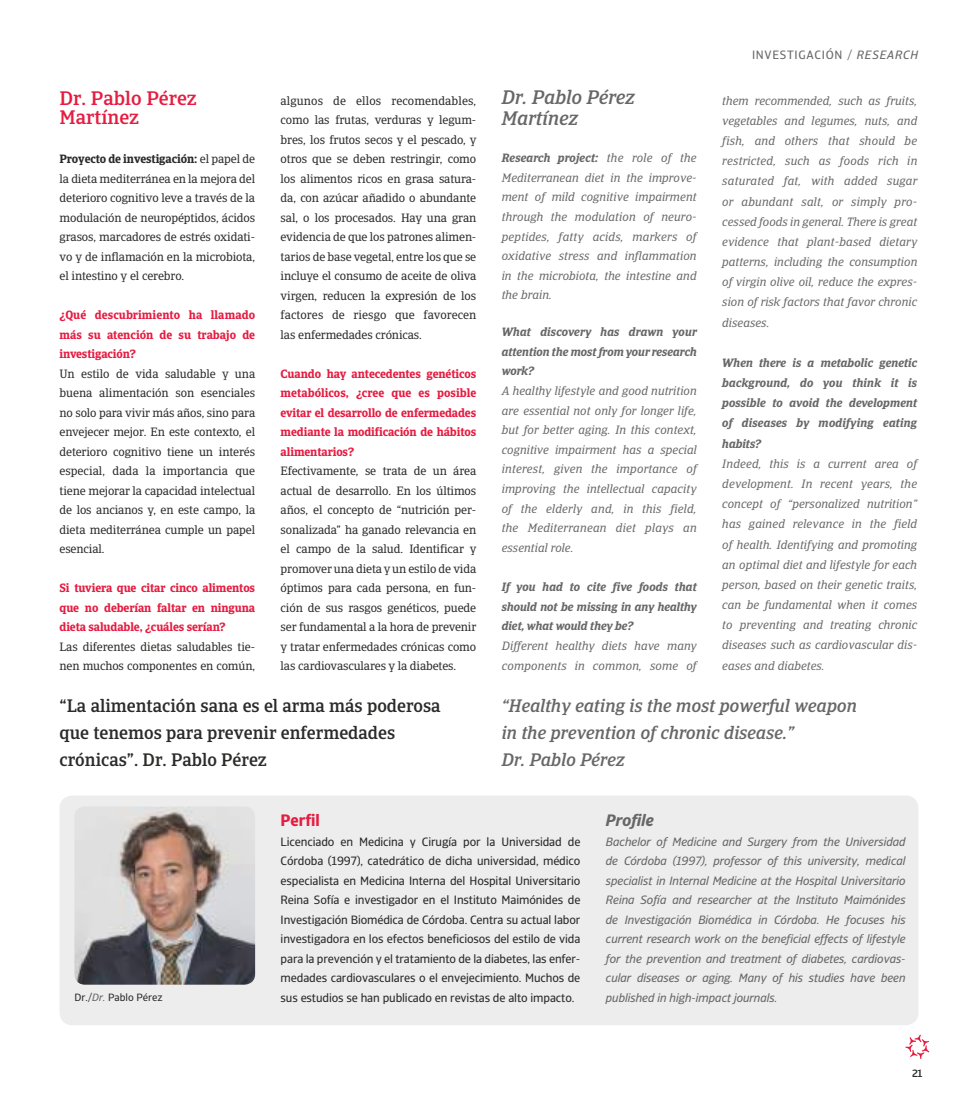
<style>
.page{position:relative;width:978px;height:1106px;background:#fff}
.page>*{position:absolute;margin:0;border:0;box-sizing:border-box;transform-origin:0 0}
.t1{font:500 19.5px/19.5px "Catalana";color:#e51d42}
.t2{font:italic 500 19.5px/21.1px "Catalana";color:#686767}
.t3{font:500 18px/27px "Catalana";color:#2b2b2a}
.t4{font:italic 500 18px/27px "Catalana";color:#686767}
.t5{font:italic 700 16.5px "Catalana Sans";color:#686767}
.t6{font:700 16.5px "Catalana Sans";color:#e51d42}
.t7{font:12px/19.5px "Catalana";letter-spacing:-.01em;color:#2b2b2a;text-align:justify}
.t8{font:italic 12px/20.1px "Catalana";letter-spacing:-.01em;color:#686767;text-align:justify}
.t9{font:12px/19.5px "Catalana Sans";letter-spacing:-.01em;color:#2b2b2a;text-align:justify}
.t10{font:italic 12px/19.5px "Catalana Sans";letter-spacing:-.01em;color:#686767;text-align:justify}
.t11{font:700 12px/19.5px "Catalana";letter-spacing:-.01em;color:#e51d42;text-align:justify}
.t12{font:italic 700 12px/19.6px "Catalana";letter-spacing:-.01em;color:#686767;text-align:justify}
.t13{font:12px "Catalana Sans";letter-spacing:.06em;color:#686767}
.t14{font:10.5px "Catalana Sans";color:#2b2b2a}
.t15{font:500 10.5px "Catalana Sans";color:#2b2b2a}
.s1{font-weight:700}
.s2{font-style:italic}
.s3{font-style:italic;color:#686767}
</style>
<div class="page">
<svg style="left:905px;top:1034px;width:24px;height:24px"></svg>
<div style="left:60px;top:795px;width:858px;height:230px;background:#ededed;border-radius:13px"></div>
<img style="left:74px;top:806px;width:181px;height:178px">
<h1 class="t1" style="left:60px;top:88px;width:139px">Dr. Pablo Pérez<br>Martínez</h1>
<p class="t7" style="left:60px;top:149px;width:197px"><span class="s1">Proyecto de investigación:</span> el papel de la dieta mediterránea en la mejora del deterioro cognitivo leve a través de la modulación de neuropéptidos, ácidos grasos, marcadores de estrés oxidati&shy;vo y de inflamación en la microbiota, el intestino y el cerebro.</p>
<p class="t11" style="left:60px;top:305px;width:197px">¿Qué descubrimiento ha llamado más su atención de su trabajo de investigación?</p>
<p class="t7" style="left:60px;top:364px;width:197px">Un estilo de vida saludable y una buena alimentación son esenciales no solo para vivir más años, sino para envejecer mejor. En este contexto, el deterioro cognitivo tiene un interés especial, dada la importancia que tiene mejorar la capacidad intelectual de los ancianos y, en este campo, la dieta mediterránea cumple un papel esencial.</p>
<p class="t11" style="left:60px;top:578px;width:197px">Si tuviera que citar cinco alimentos que no deberían faltar en ninguna dieta saludable, ¿cuáles serían?</p>
<p class="t7" style="left:60px;top:637px;width:197px">Las diferentes dietas saludables tie&shy;nen muchos componentes en común,</p>
<p class="t7" style="left:281px;top:91px;width:197px">algunos de ellos recomendables, como las frutas, verduras y legum&shy;bres, los frutos secos y el pescado, y otros que se deben restringir, como los alimentos ricos en grasa satura&shy;da, con azúcar añadido o abundante sal, o los procesados. Hay una gran evidencia de que los patrones alimen&shy;tarios de base vegetal, entre los que se incluye el consumo de aceite de oliva virgen, reducen la expresión de los factores de riesgo que favorecen las enfermedades crónicas.</p>
<p class="t11" style="left:281px;top:364px;width:197px">Cuando hay antecedentes genéticos metabólicos, ¿cree que es posible evitar el desarrollo de enfermedades mediante la modificación de hábitos alimentarios?</p>
<p class="t7" style="left:281px;top:461px;width:197px">Efectivamente, se trata de un área actual de desarrollo. En los últimos años, el concepto de “nutrición per&shy;sonalizada” ha ganado relevancia en el campo de la salud. Identificar y promover una dieta y un estilo de vida óptimos para cada persona, en fun&shy;ción de sus rasgos genéticos, puede ser fundamental a la hora de prevenir y tratar enfermedades crónicas como las cardiovasculares y la diabetes.</p>
<h1 class="t2" style="left:502px;top:87px;width:135px">Dr. Pablo Pérez<br>Martínez</h1>
<p class="t8" style="left:502px;top:148px;width:197px;line-height:19.6px"><span class="s1">Research project:</span> the role of the Mediterranean diet in the improve&shy;ment of mild cognitive impairment through the modulation of neuro&shy;peptides, fatty acids, markers of oxidative stress and inflammation in the microbiota, the intestine and the brain.</p>
<p class="t12" style="left:502px;top:322px;width:197px">What discovery has drawn your attention the most from your research work?</p>
<p class="t8" style="left:502px;top:381px;width:197px;line-height:19.6px">A healthy lifestyle and good nutrition are essential not only for longer life, but for better aging. In this context, cognitive impairment has a special interest, given the importance of improving the intellectual capacity of the elderly and, in this field, the Mediterranean diet plays an essential role.</p>
<p class="t12" style="left:502px;top:577px;width:197px">If you had to cite five foods that should not be missing in any healthy diet, what would they be?</p>
<p class="t8" style="left:502px;top:635px;width:197px;line-height:19.6px">Different healthy diets have many components in common, some of</p>
<p class="t13" style="left:752px;top:48px;width:168px">INVESTIGACIÓN / <span class="s2">RESEARCH</span></p>
<p class="t8" style="left:722px;top:90px;width:197px">them recommended, such as fruits, vegetables and legumes, nuts, and fish, and others that should be restricted, such as foods rich in saturated fat, with added sugar or abundant salt, or simply pro&shy;cessed foods in general. There is great evidence that plant-based dietary patterns, including the consumption of virgin olive oil, reduce the expres&shy;sion of risk factors that favor chronic diseases.</p>
<p class="t12" style="left:722px;top:353px;width:197px;line-height:20.1px">When there is a metabolic genetic background, do you think it is possible to avoid the development of diseases by modifying eating habits?</p>
<p class="t8" style="left:722px;top:453px;width:197px">Indeed, this is a current area of development. In recent years, the concept of “personalized nutrition” has gained relevance in the field of health. Identifying and promoting an optimal diet and lifestyle for each person, based on their genetic traits, can be fundamental when it comes to preventing and treating chronic diseases such as cardiovascular dis&shy;eases and diabetes.</p>
<h2 class="t3" style="left:60px;top:692px;width:383px">“La alimentación sana es el arma más poderosa que tenemos para prevenir enfermedades crónicas”. Dr. Pablo Pérez</h2>
<h2 class="t4" style="left:502px;top:692px;width:357px">“Healthy eating is the most powerful weapon in the prevention of chronic disease.”<br>Dr. Pablo Pérez</h2>
<h3 class="t6" style="left:281px;top:810px;width:41px">Perfil</h3>
<p class="t9" style="left:281px;top:832px;width:301px">Licenciado en Medicina y Cirugía por la Universidad de Córdoba (1997), catedrático de dicha universidad, médico especialista en Medicina Interna del Hospital Universitario Reina Sofía e investigador en el Instituto Maimónides de Investigación Biomédica de Córdoba. Centra su actual labor investigadora en los efectos beneficiosos del estilo de vida para la prevención y el tratamiento de la diabetes, las enfer&shy;medades cardiovasculares o el envejecimiento. Muchos de sus estudios se han publicado en revistas de alto impacto.</p>
<h3 class="t5" style="left:606px;top:810px;width:49px">Profile</h3>
<p class="t10" style="left:606px;top:832px;width:301px">Bachelor of Medicine and Surgery from the Universidad de Córdoba (1997), professor of this university, medical specialist in Internal Medicine at the Hospital Universitario Reina Sofía and researcher at the Instituto Maimónides de Investigación Biomédica in Córdoba. He focuses his current research work on the beneficial effects of lifestyle for the prevention and treatment of diabetes, cardiovas&shy;cular diseases or aging. Many of his studies have been</p>
<p class="t14" style="left:74px;top:991px;width:90px">Dr./<span class="s3">Dr.</span> Pablo Pérez</p>
<p class="t10" style="left:606px;top:988px;width:173px">published in high-impact journals.</p>
<p class="t15" style="left:912px;top:1067px;width:12px">21</p>
</div>
